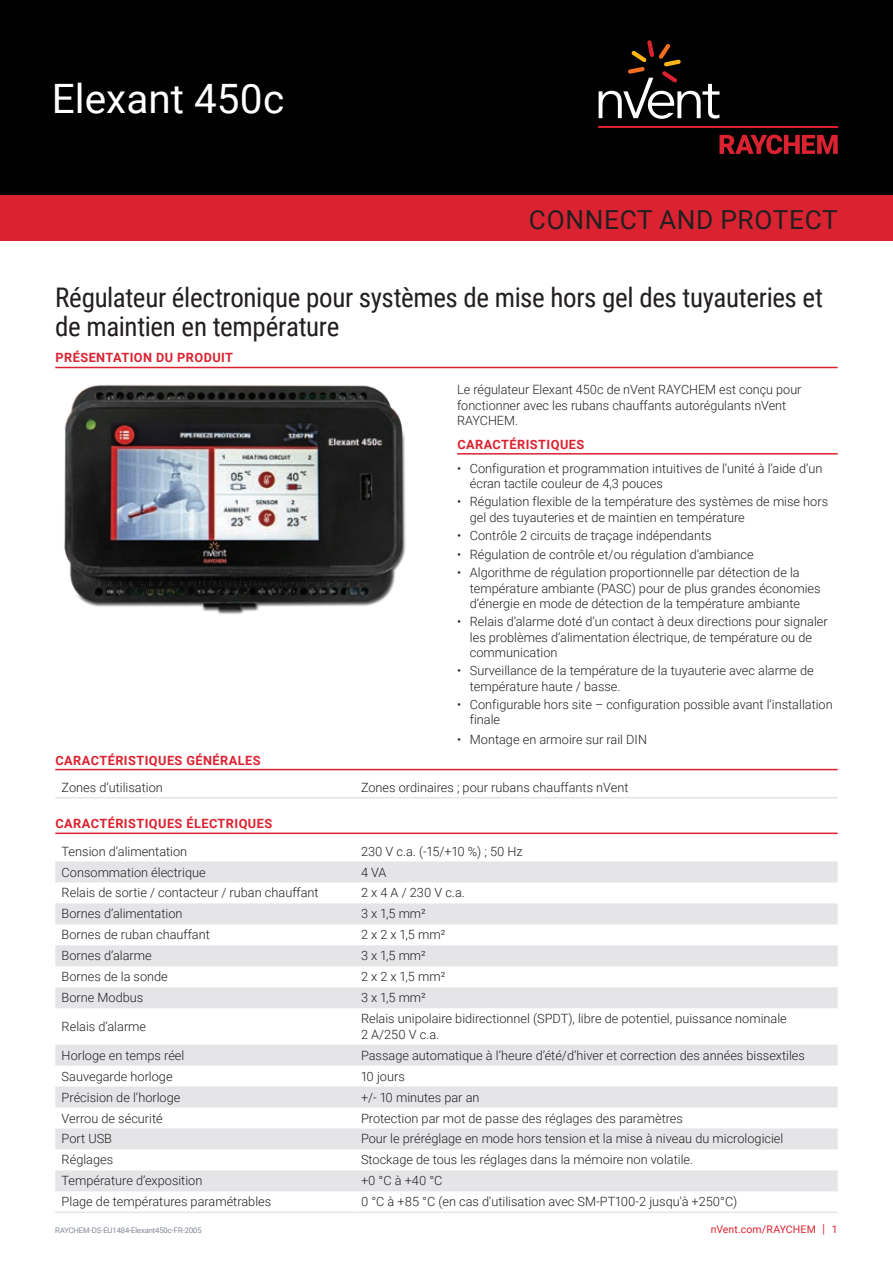
<style>
.page{position:relative;width:893px;height:1263px;background:#fff}
.page>*{position:absolute;margin:0;border:0;box-sizing:border-box;transform-origin:0 0}
.Page_1_Header_-_nVen{font:40.5px "Roboto";color:#fff}
.Product_Description{font:27px/28.5px "Roboto Condensed";letter-spacing:-.015em;color:#231f20}
.t1{font:26.25px "Roboto";letter-spacing:.025em;color:#231f20}
.Text_-_nVent_Data_Sh{font:300 12.75px/15.3px "Roboto";color:#231f20}
.Subhead_-_nVent_Data{font:700 12.75px "Roboto";letter-spacing:.035em;color:#db2230}
.t2{font:10.5px "Roboto";letter-spacing:.015em;color:#db2230}
.File_Name__Footer{font:300 7.5px "Roboto";color:#8f959e}
.s1{font-size:12.6px}
</style>
<div class="page">
<div style="left:0;top:0;width:893px;height:196px;background:#010101"></div>
<div style="left:0;top:196px;width:893px;height:45px;background:#db2230"></div>
<svg style="left:719px;top:135px;width:119px;height:19px"></svg>
<hr style="left:599px;top:126px;width:239px;height:1px;background:#db2230">
<svg style="left:599px;top:40px;width:120px;height:79px"></svg>
<hr style="left:457px;top:453px;width:381px;height:2px;background:#db2230">
<img style="left:64px;top:385px;width:342px;height:229px">
<svg style="left:55px;top:861px;width:783px;height:330px"></svg>
<hr style="left:55px;top:797px;width:300px;height:1px;background:#e5e5e8">
<hr style="left:355px;top:797px;width:483px;height:1px;background:#e5e5e8">
<hr style="left:55px;top:1211px;width:300px;height:2px;background:#e5e5e8">
<hr style="left:355px;top:1211px;width:483px;height:2px;background:#e5e5e8">
<hr style="left:55px;top:769px;width:783px;height:1px;background:#db2230">
<hr style="left:55px;top:832px;width:783px;height:2px;background:#db2230">
<hr style="left:55px;top:367px;width:783px;height:1px;background:#db2230">
<p class="Page_1_Header_-_nVen" style="left:52px;top:71px;width:234px">Elexant 450c</p>
<h3 class="t1" style="left:529px;top:201px;width:310px">CONNECT AND PROTECT</h3>
<p class="Product_Description" style="left:55px;top:282px;width:769px">Régulateur électronique pour systèmes de mise hors gel des tuyauteries et de maintien en température</p>
<p class="Subhead_-_nVent_Data" style="left:55px;top:349px;width:179px">PRÉSENTATION DU PRODUIT</p>
<p class="Text_-_nVent_Data_Sh" style="left:457px;top:382px;width:346px">Le régulateur Elexant 450c de nVent RAYCHEM est conçu pour fonctionner avec les rubans chauffants autorégulants nVent<br>RAYCHEM.</p>
<p class="Subhead_-_nVent_Data" style="left:457px;top:435px;width:128px">CARACTÉRISTIQUES</p>
<p class="Text_-_nVent_Data_Sh" style="left:470px;top:460px;width:354px;text-indent:-13px">• Configuration et programmation intuitives de l’unité à l’aide d’un écran tactile couleur de 4,3 pouces</p>
<p class="Text_-_nVent_Data_Sh" style="left:470px;top:494px;width:360px;text-indent:-13px">• Régulation flexible de la température des systèmes de mise hors gel des tuyauteries et de maintien en température</p>
<p class="Text_-_nVent_Data_Sh" style="left:457px;top:527px;width:256px">• Contrôle 2 circuits de traçage indépendants</p>
<p class="Text_-_nVent_Data_Sh" style="left:457px;top:546px;width:298px">• Régulation de contrôle et/ou régulation d’ambiance</p>
<p class="Text_-_nVent_Data_Sh" style="left:470px;top:564px;width:352px;text-indent:-13px">• Algorithme de régulation proportionnelle par détection de la température ambiante (PASC) pour de plus grandes économies d’énergie en mode de détection de la température ambiante</p>
<p class="Text_-_nVent_Data_Sh" style="left:470px;top:614px;width:359px;text-indent:-13px">• Relais d’alarme doté d’un contact à deux directions pour signaler les problèmes d’alimentation électrique, de température ou de communication</p>
<p class="Text_-_nVent_Data_Sh" style="left:470px;top:663px;width:345px;text-indent:-13px">• Surveillance de la température de la tuyauterie avec alarme de température haute / basse.</p>
<p class="Text_-_nVent_Data_Sh" style="left:470px;top:696px;width:364px;text-indent:-13px">• Configurable hors site – configuration possible avant l’installation finale</p>
<p class="Text_-_nVent_Data_Sh" style="left:457px;top:731px;width:191px">• Montage en armoire sur rail DIN</p>
<p class="Subhead_-_nVent_Data" style="left:55px;top:751px;width:207px">CARACTÉRISTIQUES GÉNÉRALES</p>
<p class="Text_-_nVent_Data_Sh" style="left:62px;top:779px;width:103px">Zones d’utilisation</p>
<p class="Text_-_nVent_Data_Sh" style="left:361px;top:779px;width:269px">Zones ordinaires ; pour rubans chauffants nVent</p>
<p class="Subhead_-_nVent_Data" style="left:55px;top:815px;width:218px">CARACTÉRISTIQUES ÉLECTRIQUES</p>
<p class="Text_-_nVent_Data_Sh" style="left:62px;top:843px;width:127px">Tension d’alimentation</p>
<p class="Text_-_nVent_Data_Sh" style="left:361px;top:843px;width:163px">230 V c.a. (-15/+10 %) ; 50 Hz</p>
<p class="Text_-_nVent_Data_Sh" style="left:62px;top:864px;width:146px">Consommation électrique</p>
<p class="Text_-_nVent_Data_Sh" style="left:361px;top:864px;width:27px">4 VA</p>
<p class="Text_-_nVent_Data_Sh" style="left:62px;top:885px;width:259px">Relais de sortie / contacteur / ruban chauffant</p>
<p class="Text_-_nVent_Data_Sh" style="left:361px;top:885px;width:105px">2 x 4 A / 230 V c.a.</p>
<p class="Text_-_nVent_Data_Sh" style="left:62px;top:906px;width:122px">Bornes d’alimentation</p>
<p class="Text_-_nVent_Data_Sh" style="left:361px;top:906px;width:66px">3 x 1,5 mm²</p>
<p class="Text_-_nVent_Data_Sh" style="left:62px;top:927px;width:150px">Bornes de ruban chauffant</p>
<p class="Text_-_nVent_Data_Sh" style="left:361px;top:927px;width:86px">2 x 2 x 1,5 mm²</p>
<p class="Text_-_nVent_Data_Sh" style="left:62px;top:948px;width:92px">Bornes d’alarme</p>
<p class="Text_-_nVent_Data_Sh" style="left:361px;top:948px;width:66px">3 x 1,5 mm²</p>
<p class="Text_-_nVent_Data_Sh" style="left:62px;top:969px;width:108px">Bornes de la sonde</p>
<p class="Text_-_nVent_Data_Sh" style="left:361px;top:969px;width:86px">2 x 2 x 1,5 mm²</p>
<p class="Text_-_nVent_Data_Sh" style="left:62px;top:990px;width:83px">Borne Modbus</p>
<p class="Text_-_nVent_Data_Sh" style="left:361px;top:990px;width:66px">3 x 1,5 mm²</p>
<p class="Text_-_nVent_Data_Sh" style="left:62px;top:1018px;width:86px">Relais d’alarme</p>
<p class="Text_-_nVent_Data_Sh" style="left:361px;top:1011px;width:427px">Relais unipolaire bidirectionnel (SPDT), libre de potentiel, puissance nominale<br>2 A/250 V c.a.</p>
<p class="Text_-_nVent_Data_Sh" style="left:62px;top:1047px;width:124px">Horloge en temps réel</p>
<p class="Text_-_nVent_Data_Sh" style="left:361px;top:1047px;width:445px">Passage automatique à l’heure d’été/d’hiver et correction des années bissextiles</p>
<p class="Text_-_nVent_Data_Sh" style="left:62px;top:1068px;width:112px">Sauvegarde horloge</p>
<p class="Text_-_nVent_Data_Sh" style="left:361px;top:1068px;width:45px">10 jours</p>
<p class="Text_-_nVent_Data_Sh" style="left:62px;top:1089px;width:120px">Précision de l’horloge</p>
<p class="Text_-_nVent_Data_Sh" style="left:361px;top:1089px;width:120px">+/- 10 minutes par an</p>
<p class="Text_-_nVent_Data_Sh" style="left:62px;top:1110px;width:103px">Verrou de sécurité</p>
<p class="Text_-_nVent_Data_Sh" style="left:361px;top:1110px;width:323px">Protection par mot de passe des réglages des paramètres</p>
<p class="Text_-_nVent_Data_Sh" style="left:62px;top:1131px;width:52px">Port USB</p>
<p class="Text_-_nVent_Data_Sh" style="left:361px;top:1131px;width:424px">Pour le préréglage en mode hors tension et la mise à niveau du micrologiciel</p>
<p class="Text_-_nVent_Data_Sh" style="left:62px;top:1152px;width:53px">Réglages</p>
<p class="Text_-_nVent_Data_Sh" style="left:361px;top:1152px;width:334px">Stockage de tous les réglages dans la mémoire non volatile.</p>
<p class="Text_-_nVent_Data_Sh" style="left:62px;top:1173px;width:142px">Température d’exposition</p>
<p class="Text_-_nVent_Data_Sh" style="left:361px;top:1173px;width:83px">+0 °C à +40 °C</p>
<p class="Text_-_nVent_Data_Sh" style="left:62px;top:1194px;width:211px">Plage de températures paramétrables</p>
<p class="Text_-_nVent_Data_Sh" style="left:361px;top:1194px;width:378px">0 °C à +85 °C (en cas d'utilisation avec SM-PT100-2 jusqu'à +250°C)</p>
<p class="File_Name__Footer" style="left:55px;top:1225px;width:148px">RAYCHEM-DS-EU1484-Elexant450c-FR-2005</p>
<p class="t2" style="left:711px;top:1222px;width:128px">nVent.com/RAYCHEM <span class="s1">|</span> 1</p>
</div>
